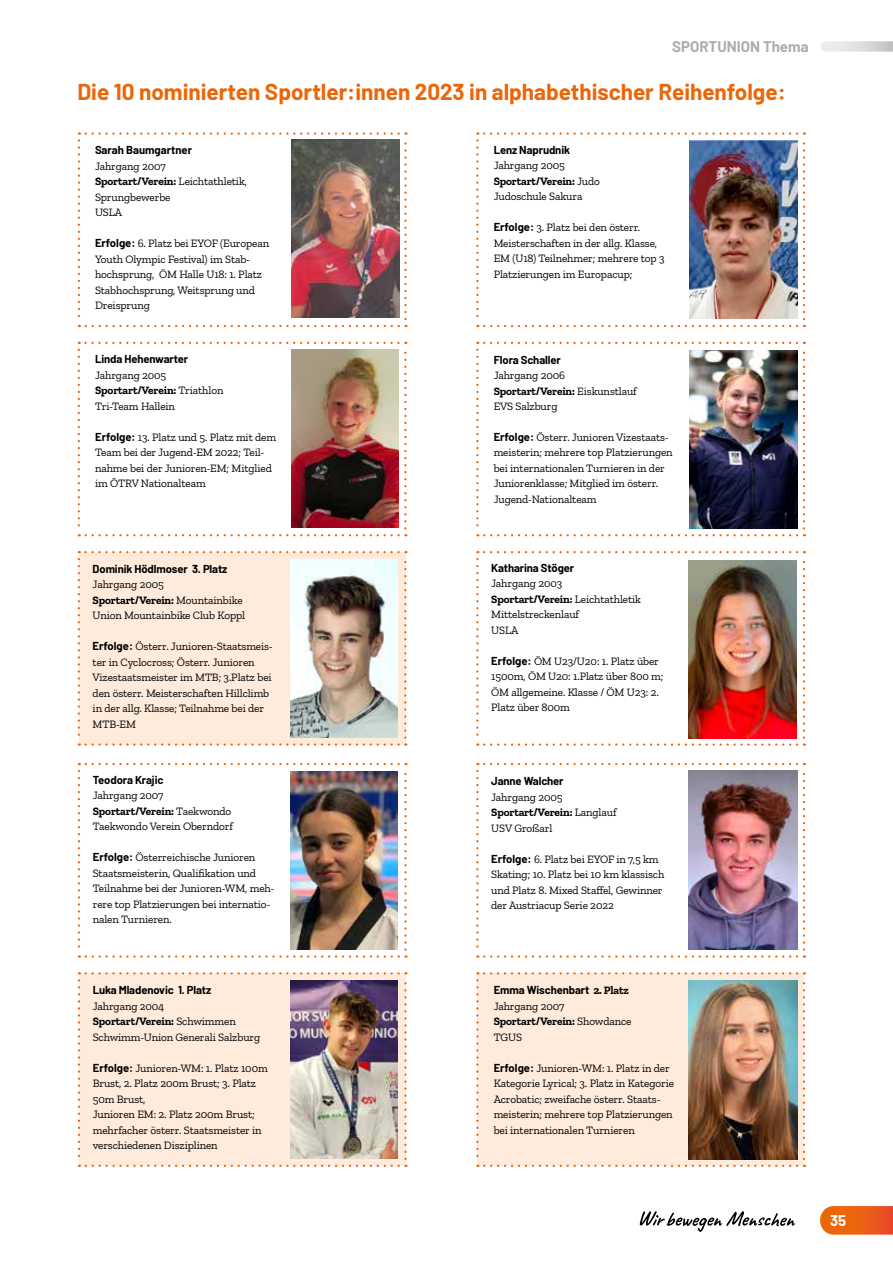
<style>
.page{position:relative;width:893px;height:1263px;background:#fff}
.page>*{position:absolute;margin:0;border:0;box-sizing:border-box;transform-origin:0 0}
.t1{font:700 22.5px "Barlow";color:#ec6608}
.t2{font:700 15px "Barlow";color:#a9aeb1}
.t3{font:700 15px "Barlow";color:#fff}
.t4{font:11.25px/15.5px "Zilla Slab";letter-spacing:-.01em;color:#000}
.t5{font:700 11.25px "Barlow";letter-spacing:-.01em;color:#000}
.s1{font-weight:700}
.s2{font-family:"Barlow";font-weight:700}
.s3{font-family:"Zilla Slab"}
</style>
<div class="page">
<svg style="left:476px;top:763px;width:329px;height:195px"></svg>
<img style="left:689px;top:770px;width:108px;height:180px">
<svg style="left:78px;top:972px;width:329px;height:195px"></svg>
<img style="left:290px;top:980px;width:108px;height:178px">
<div style="left:93px;top:983px;width:181px;height:171px;background:#feebdc"></div>
<svg style="left:78px;top:763px;width:329px;height:195px"></svg>
<img style="left:290px;top:771px;width:108px;height:178px">
<svg style="left:476px;top:551px;width:329px;height:195px"></svg>
<img style="left:689px;top:560px;width:107px;height:178px">
<svg style="left:78px;top:551px;width:328px;height:195px"></svg>
<img style="left:290px;top:560px;width:108px;height:178px">
<div style="left:93px;top:561px;width:181px;height:174px;background:#feebdc"></div>
<svg style="left:78px;top:132px;width:329px;height:195px"></svg>
<img style="left:291px;top:140px;width:108px;height:178px">
<svg style="left:476px;top:350px;width:2px;height:186px"></svg>
<svg style="left:484px;top:534px;width:321px;height:2px"></svg>
<svg style="left:803px;top:342px;width:2px;height:186px"></svg>
<svg style="left:477px;top:342px;width:320px;height:2px"></svg>
<img style="left:690px;top:351px;width:107px;height:178px">
<svg style="left:476px;top:132px;width:329px;height:195px"></svg>
<img style="left:690px;top:141px;width:107px;height:178px">
<svg style="left:78px;top:342px;width:328px;height:194px"></svg>
<img style="left:291px;top:350px;width:108px;height:178px">
<div style="left:477px;top:973px;width:327px;height:193px;background:#feebdc"></div>
<svg style="left:476px;top:980px;width:2px;height:187px"></svg>
<svg style="left:484px;top:1165px;width:321px;height:2px"></svg>
<svg style="left:803px;top:972px;width:2px;height:187px"></svg>
<svg style="left:477px;top:972px;width:320px;height:2px"></svg>
<img style="left:689px;top:981px;width:108px;height:178px">
<svg style="left:821px;top:41px;width:72px;height:11px"></svg>
<svg style="left:639px;top:1206px;width:254px;height:29px"></svg>
<h2 class="t2" style="left:672px;top:35px;width:138px">SPORTUNION Thema</h2>
<h1 class="t1" style="left:77px;top:75px;width:710px">Die 10 nominierten Sportler:innen 2023 in alphabethischer Reihenfolge:</h1>
<p class="t5" style="left:95px;top:142px;width:99px">Sarah Baumgartner</p>
<p class="t4" style="left:95px;top:158px;width:154px">Jahrgang 2007<br><span class="s1">Sportart/Verein:</span> Leichtathletik,<br>Sprungbewerbe<br>USLA</p>
<p class="t4" style="left:95px;top:236px;width:176px"><span class="s2">Erfolge:</span> 6. Platz bei EYOF (European<br>Youth Olympic Festival) im Stab&shy;hochsprung, ÖM Halle U18: 1. Platz<br>Stabhochsprung, Weitsprung und<br>Dreisprung</p>
<p class="t5" style="left:95px;top:351px;width:95px">Linda Hehenwarter</p>
<p class="t4" style="left:95px;top:367px;width:130px">Jahrgang 2005<br><span class="s1">Sportart/Verein:</span> Triathlon<br>Tri-Team Hallein</p>
<p class="t4" style="left:95px;top:429px;width:183px"><span class="s2">Erfolge:</span> 13. Platz und 5. Platz mit dem<br>Team bei der Jugend-EM 2022; Teil&shy;nahme bei der Junioren-EM; Mitglied im ÖTRV Nationalteam</p>
<p class="t5" style="left:93px;top:560px;width:136px">Dominik Hödlmoser 3. Platz</p>
<p class="t4" style="left:93px;top:577px;width:154px">Jahrgang 2005<br><span class="s1">Sportart/Verein:</span> Mountainbike<br>Union Mountainbike Club Koppl</p>
<p class="t4" style="left:93px;top:639px;width:182px"><span class="s2">Erfolge:</span> Österr. Junioren-Staatsmeis&shy;ter in Cyclocross; Österr. Junioren Vizestaatsmeister im MTB; 3.Platz bei den österr. Meisterschaften Hillclimb in der allg. Klasse; Teilnahme bei der MTB-EM</p>
<p class="t5" style="left:93px;top:771px;width:72px">Teodora Krajic</p>
<p class="t4" style="left:93px;top:788px;width:142px">Jahrgang 2007<br><span class="s1">Sportart/Verein:</span> Taekwondo<br>Taekwondo Verein Oberndorf</p>
<p class="t4" style="left:93px;top:850px;width:183px"><span class="s2">Erfolge:</span> Österreichische Junioren Staatsmeisterin, Qualifikation und Teilnahme bei der Junioren-WM, meh&shy;rere top Platzierungen bei internatio&shy;nalen Turnieren.</p>
<p class="t5" style="left:93px;top:982px;width:120px">Luka Mladenovic 1. Platz</p>
<p class="t4" style="left:93px;top:998px;width:169px">Jahrgang 2004<br><span class="s1">Sportart/Verein:</span> Schwimmen<br>Schwimm-Union Generali Salzburg</p>
<p class="t4" style="left:93px;top:1060px;width:177px"><span class="s2">Erfolge:</span> Junioren-WM: 1. Platz 100m<br>Brust, 2. Platz 200m Brust; 3. Platz<br>50m Brust,<br>Junioren EM: 2. Platz 200m Brust; mehrfacher österr. Staatsmeister in verschiedenen Disziplinen</p>
<p class="t5" style="left:494px;top:141px;width:78px">Lenz Naprudnik</p>
<p class="t4" style="left:494px;top:158px;width:108px">Jahrgang 2005<br><span class="s1">Sportart/Verein:</span> Judo<br>Judoschule Sakura</p>
<p class="t4" style="left:494px;top:220px;width:172px"><span class="s2">Erfolge:</span> 3. Platz bei den österr.<br>Meisterschaften in der allg. Klasse, EM (U18) Teilnehmer; mehrere top 3<br>Platzierungen im Europacup;</p>
<p class="t5" style="left:494px;top:351px;width:69px">Flora Schaller</p>
<p class="t4" style="left:494px;top:368px;width:145px">Jahrgang 2006<br><span class="s1">Sportart/Verein:</span> Eiskunstlauf<br>EVS Salzburg</p>
<p class="t4" style="left:494px;top:430px;width:181px"><span class="s2">Erfolge:</span> Österr. Junioren Vizestaats&shy;meisterin; mehrere top Platzierungen bei internationalen Turnieren in der Juniorenklasse; Mitglied im österr.<br>Jugend-Nationalteam</p>
<p class="t5" style="left:491px;top:559px;width:84px">Katharina Stöger</p>
<p class="t4" style="left:491px;top:576px;width:151px">Jahrgang 2003<br><span class="s1">Sportart/Verein:</span> Leichtathletik<br>Mittelstreckenlauf<br>USLA</p>
<p class="t4" style="left:491px;top:653px;width:174px"><span class="s2">Erfolge:</span> ÖM U23/U20: 1. Platz über<br>1500m, ÖM U20: 1.Platz über 800 m;<br>ÖM allgemeine. Klasse / ÖM U23: 2.<br>Platz über 800m</p>
<p class="t5" style="left:491px;top:773px;width:74px">Janne Walcher</p>
<p class="t4" style="left:491px;top:789px;width:127px">Jahrgang 2005<br><span class="s1">Sportart/Verein:</span> Langlauf<br>USV Großarl</p>
<p class="t4" style="left:491px;top:851px;width:175px"><span class="s2">Erfolge:</span> 6. Platz bei EYOF in 7,5 km Skating; 10. Platz bei 10 km klassisch und Platz 8. Mixed Staffel, Gewinner der Austriacup Serie 2022</p>
<p class="t5" style="left:494px;top:982px;width:137px">Emma Wischenbart <span class="s3">2. Platz</span></p>
<p class="t4" style="left:494px;top:998px;width:139px">Jahrgang 2007<br><span class="s1">Sportart/Verein:</span> Showdance<br>TGUS</p>
<p class="t4" style="left:494px;top:1060px;width:182px"><span class="s2">Erfolge:</span> Junioren-WM: 1. Platz in der Kategorie Lyrical; 3. Platz in Kategorie Acrobatic; zweifache österr. Staats&shy;meisterin; mehrere top Platzierungen bei internationalen Turnieren</p>
<h2 class="t3" style="left:830px;top:1209px;width:18px">35</h2>
</div>
